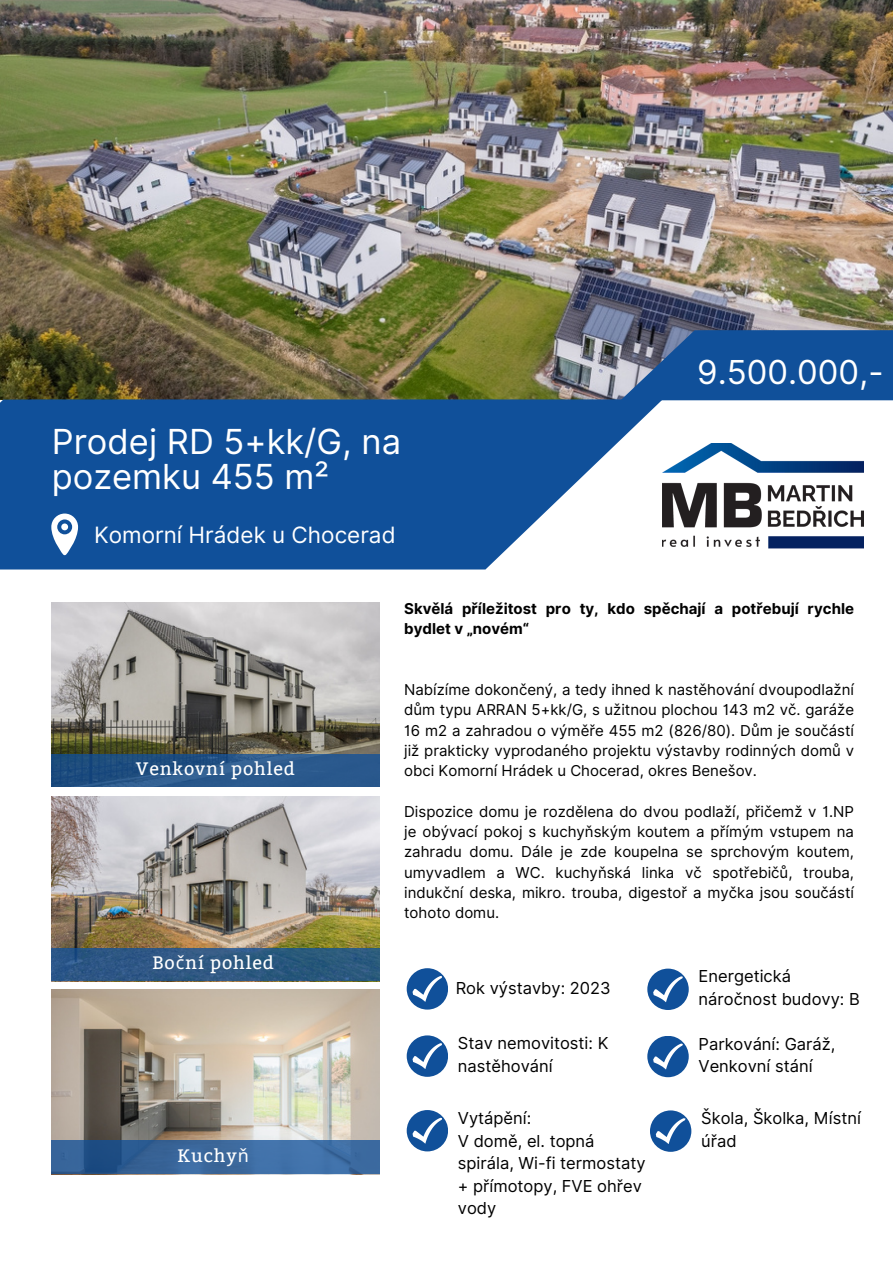
<style>
.page{position:relative;width:893px;height:1264px;background:#fff}
.page>*{position:absolute;margin:0;border:0;box-sizing:border-box;transform-origin:0 0}
.t1{font:34.5px/34.8px "Inter";color:#fff}
.t2{font:33px "Inter";color:#fff}
.t3{font:22.5px "Inter";color:#fff}
.t4{font:18px "Bitter";letter-spacing:.05em;color:#fff}
.t5{font:16.5px/22.5px "Inter";color:#000}
.t6{font:15px/20.2px "Inter";color:#000;text-align:justify}
.t7{font:700 15px/20.2px "Inter";color:#000}
.s1{font-family:"Noto Sans"}
</style>
<div class="page">
<img style="left:0;top:0;width:892px;height:399px">
<img style="left:51px;top:989px;width:329px;height:185px">
<img style="left:662px;top:444px;width:200px;height:105px">
<svg style="left:0;top:399px;width:662px;height:170px;background:#3067a7"></svg>
<svg style="left:51px;top:513px;width:27px;height:42px"></svg>
<div style="left:61px;top:523px;width:7px;height:7px;background:#fff;border-radius:50%"></div>
<div style="left:406px;top:968px;width:42px;height:41px;background:#10509a;border-radius:50%"></div>
<svg style="left:412px;top:976px;width:30px;height:25px"></svg>
<div style="left:647px;top:968px;width:41px;height:42px;background:#10509a;border-radius:50%"></div>
<svg style="left:653px;top:976px;width:29px;height:26px"></svg>
<svg style="left:406px;top:1109px;width:42px;height:42px"></svg>
<svg style="left:412px;top:1117px;width:30px;height:26px"></svg>
<div style="left:650px;top:1110px;width:41px;height:41px;background:#10509a;border-radius:50%"></div>
<svg style="left:655px;top:1118px;width:30px;height:26px"></svg>
<svg style="left:51px;top:1140px;width:328px;height:34px;background:#37669b"></svg>
<img style="left:51px;top:602px;width:329px;height:185px">
<svg style="left:51px;top:754px;width:328px;height:32px;background:#265587"></svg>
<img style="left:51px;top:796px;width:329px;height:185px">
<svg style="left:620px;top:330px;width:272px;height:70px;background:#205798"></svg>
<div style="left:51px;top:948px;width:328px;height:32px;background:linear-gradient(to right,#2f5688,#2b5a7b)"></div>
<div style="left:406px;top:1035px;width:42px;height:41px;background:#10509a;border-radius:50%"></div>
<svg style="left:412px;top:1043px;width:30px;height:26px"></svg>
<div style="left:647px;top:1035px;width:41px;height:42px;background:#10509a;border-radius:50%"></div>
<svg style="left:653px;top:1043px;width:29px;height:26px"></svg>
<h3 class="t1" style="left:52px;top:424px;width:351px">Prodej RD 5+kk/G, na pozemku 455 m²</h3>
<p class="t3" style="left:94px;top:521px;width:303px">Komorní Hrádek u Chocerad</p>
<p class="t2" style="left:697px;top:352px;width:188px">9.500.000,-</p>
<h4 class="t4" style="left:136px;top:758px;width:160px">Venkovní pohled</h4>
<h3 class="t4" style="left:152px;top:952px;width:123px">Bo<span class="s1">č</span>ní pohled</h3>
<h3 class="t4" style="left:177px;top:1144px;width:73px">Kuchy<span class="s1">ň</span></h3>
<p class="t7" style="left:404px;top:598px;width:451px">Skvělá příležitost pro ty, kdo spěchají a potřebují rychle bydlet v „novém“</p>
<p class="t6" style="left:404px;top:679px;width:451px">Nabízíme dokončený, a tedy ihned k nastěhování dvoupodlažní dům typu ARRAN 5+kk/G, s užitnou plochou 143 m2 vč. garáže 16 m2 a zahradou o výměře 455 m2 (826/80). Dům je součástí již prakticky vyprodaného projektu výstavby rodinných domů v obci Komorní Hrádek u Chocerad, okres Benešov.</p>
<p class="t6" style="left:404px;top:801px;width:451px">Dispozice domu je rozdělena do dvou podlaží, přičemž v 1.NP je obývací pokoj s kuchyňským koutem a přímým vstupem na zahradu domu. Dále je zde koupelna se sprchovým koutem, umyvadlem a WC. kuchyňská linka vč spotřebičů, trouba, indukční deska, mikro. trouba, digestoř a myčka jsou součástí tohoto domu.</p>
<p class="t5" style="left:455px;top:976px;width:156px">Rok výstavby: 2023</p>
<h2 class="t5" style="left:698px;top:965px;width:163px">Energetická náročnost budovy: B</h2>
<p class="t5" style="left:458px;top:1032px;width:152px">Stav nemovitosti: K nastěhování</p>
<h3 class="t5" style="left:698px;top:1032px;width:138px">Parkování: Garáž,<br>Venkovní stání</h3>
<p class="t5" style="left:458px;top:1106px;width:189px">Vytápění:<br>V domě, el. topná spirála, Wi-fi termostaty + přímotopy, FVE ohřev vody</p>
<h3 class="t5" style="left:701px;top:1106px;width:161px">Škola, Školka, Místní úřad</h3>
</div>
